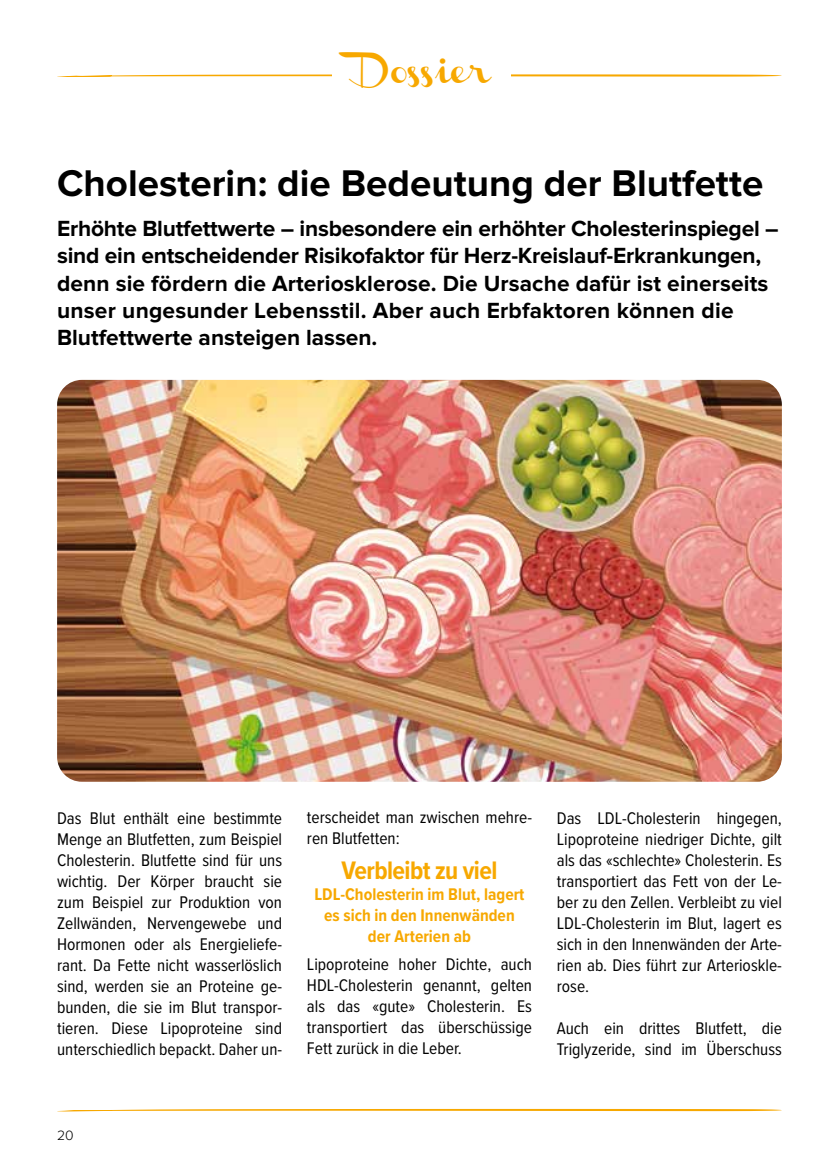
<style>
.page{position:relative;width:839px;height:1166px;background:#fff}
.page>*{position:absolute;margin:0;border:0;box-sizing:border-box;transform-origin:0 0}
.t1{font:700 38.5px "Proxima Nova";color:#000}
.t2{font:700 26.25px "Proxima Nova Cond";letter-spacing:-.02em;color:#f7a800}
.t3{font:26.25px "Channel";color:#f7a800}
.t4{font:700 22.75px/27.3px "Proxima Nova";color:#000}
.t5{font:17.5px/21px "Proxima Nova Cond";color:#000;text-align:justify}
.t6{font:700 17.5px/21px "Proxima Nova Cond";color:#f7a800;text-align:center}
.t7{font:300 14px "Proxima Nova";color:#000}
</style>
<div class="page">
<svg style="left:59px;top:1109px;width:723px;height:2px"></svg>
<img style="left:57px;top:380px;width:724px;height:402px">
<svg style="left:57px;top:74px;width:725px;height:3px;background:#facd6f"></svg>
<div style="left:332px;top:50px;width:179px;height:48px;background:#fff"></div>
<h2 class="t3" style="left:359px;top:58px;width:133px">Dossier</h2>
<h1 class="t1" style="left:57px;top:161px;width:707px">Cholesterin: die Bedeutung der Blutfette</h1>
<p class="t4" style="left:57px;top:215px;width:723px">Erhöhte Blutfettwerte – insbesondere ein erhöhter Cholesterinspiegel – sind ein entscheidender Risikofaktor für Herz-Kreislauf-Erkrankungen, denn sie fördern die Arteriosklerose. Die Ursache dafür ist einerseits unser ungesunder Lebensstil. Aber auch Erbfaktoren können die Blutfettwerte ansteigen lassen.</p>
<p class="t5" style="left:57px;top:807px;width:226px">Das Blut enthält eine bestimmte Menge an Blutfetten, zum Beispiel Cholesterin. Blutfette sind für uns wichtig. Der Körper braucht sie zum Beispiel zur Produktion von Zellwänden, Nervengewebe und Hormonen oder als Energieliefe&shy;rant. Da Fette nicht wasserlöslich sind, werden sie an Proteine ge&shy;bunden, die sie im Blut transpor&shy;tieren. Diese Lipoproteine sind unterschiedlich bepackt. Daher un-</p>
<p class="t5" style="left:307px;top:806px;width:226px">terscheidet man zwischen mehre&shy;ren Blutfetten:</p>
<h2 class="t2" style="left:341px;top:851px;width:157px">Verbleibt zu viel</h2>
<p class="t6" style="left:314px;top:884px;width:211px">LDL-Cholesterin im Blut, lagert es sich in den Innenwänden der Arterien ab</p>
<p class="t5" style="left:307px;top:953px;width:226px">Lipoproteine hoher Dichte, auch HDL-Cholesterin genannt, gelten als das «gute» Cholesterin. Es transportiert das überschüssige Fett zurück in die Leber.</p>
<p class="t5" style="left:556px;top:807px;width:226px">Das LDL-Cholesterin hingegen, Lipoproteine niedriger Dichte, gilt als das «schlechte» Cholesterin. Es transportiert das Fett von der Le&shy;ber zu den Zellen. Verbleibt zu viel LDL-Cholesterin im Blut, lagert es sich in den Innenwänden der Arte&shy;rien ab. Dies führt zur Arterioskle&shy;rose.</p>
<p class="t5" style="left:556px;top:1017px;width:226px">Auch ein drittes Blutfett, die<br>Triglyzeride, sind im Überschuss</p>
<p class="t7" style="left:57px;top:1127px;width:18px">20</p>
</div>
